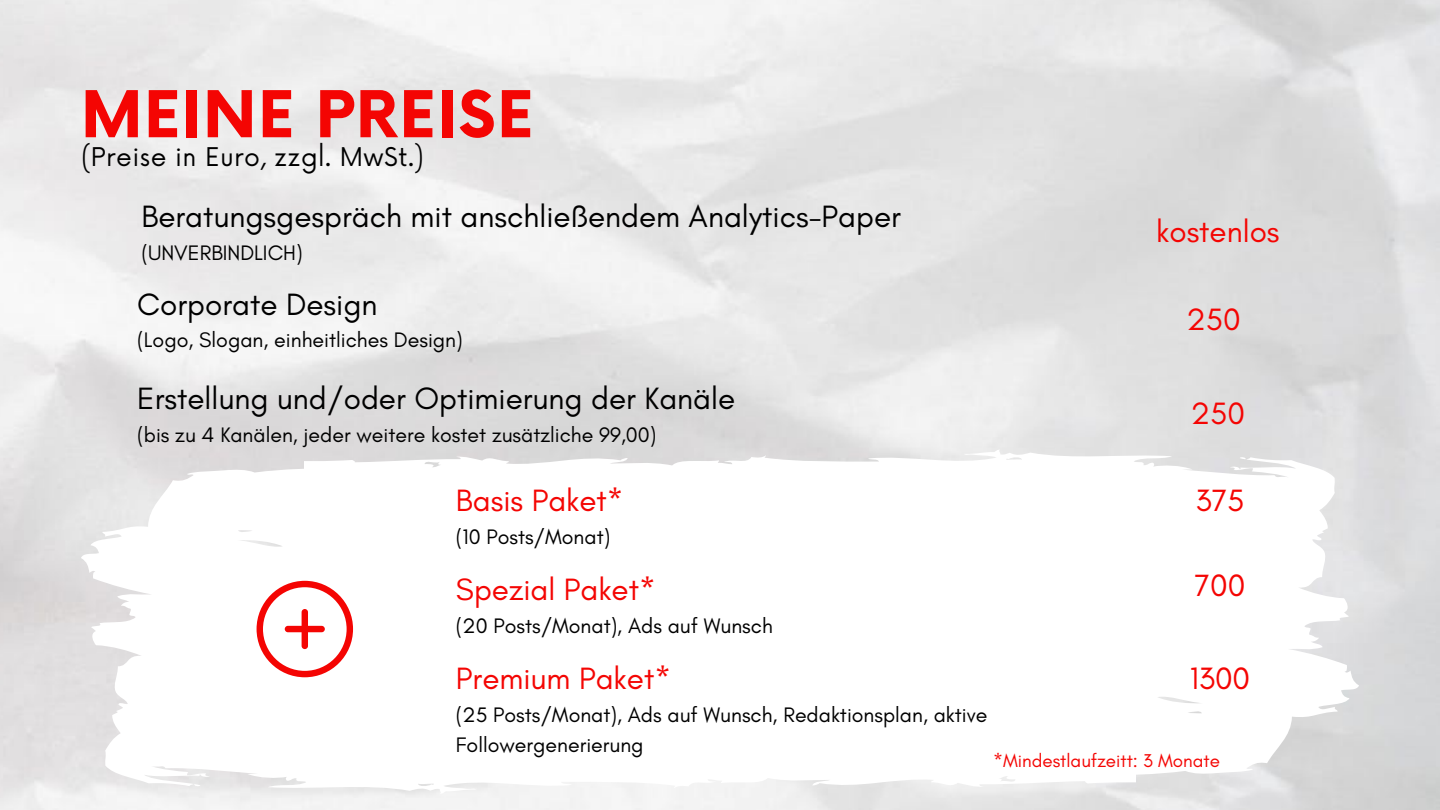
<style>
.page{position:relative;width:1440px;height:810px;background:#fff}
.page>*{position:absolute;margin:0;border:0;box-sizing:border-box;transform-origin:0 0}
.t1{font:700 62.8px "Now";letter-spacing:.02em;color:#f40503}
.t2{font:31.4px "Glacial Indifference";color:#000}
.t3{font:31.4px "Glacial Indifference";color:#f40503}
.t4{font:25.1px "Now";letter-spacing:.02em;color:#000}
.t5{font:21.4px/29.2px "Glacial Indifference";color:#000}
.t6{font:18.9px "Glacial Indifference";color:#f40503}
</style>
<div class="page">
<svg style="left:81px;top:465px;width:1054px;height:329px"></svg>
<svg style="left:305px;top:449px;width:1054px;height:330px"></svg>
<svg style="left:257px;top:581px;width:96px;height:96px"></svg>
<h1 class="t1" style="left:81px;top:81px;width:454px">MEINE PREISE</h1>
<p class="t4" style="left:81px;top:142px;width:345px">(Preise in Euro, zzgl. MwSt.)</p>
<h1 class="t2" style="left:141px;top:197px;width:761px">Beratungsgespräch mit anschließendem Analytics-Paper</h1>
<h1 class="t5" style="left:141px;top:238px;width:163px">(UNVERBINDLICH)</h1>
<h3 class="t2" style="left:137px;top:285px;width:242px">Corporate Design</h3>
<h3 class="t5" style="left:137px;top:325px;width:327px">(Logo, Slogan, einheitliches Design)</h3>
<h3 class="t2" style="left:137px;top:380px;width:599px">Erstellung und/oder Optimierung der Kanäle</h3>
<h3 class="t5" style="left:137px;top:420px;width:521px">(bis zu 4 Kanälen, jeder weitere kostet zusätzliche 99,00)</h3>
<h3 class="t3" style="left:456px;top:481px;width:169px">Basis Paket*</h3>
<h3 class="t5" style="left:456px;top:522px;width:156px">(10 Posts/Monat)</h3>
<p class="t3" style="left:456px;top:570px;width:201px">Spezial Paket*</p>
<p class="t5" style="left:456px;top:611px;width:318px">(20 Posts/Monat), Ads auf Wunsch</p>
<h1 class="t3" style="left:1156px;top:213px;width:125px">kostenlos</h1>
<h1 class="t3" style="left:1187px;top:300px;width:56px">250</h1>
<h1 class="t3" style="left:1191px;top:395px;width:56px">250</h1>
<h1 class="t3" style="left:1195px;top:481px;width:51px">375</h1>
<h3 class="t3" style="left:1195px;top:567px;width:52px">700</h3>
<h1 class="t3" style="left:456px;top:660px;width:217px">Premium Paket*</h1>
<h1 class="t5" style="left:456px;top:700px;width:533px">(25 Posts/Monat), Ads auf Wunsch, Redaktionsplan, aktive<br>Followergenerierung</h1>
<h3 class="t3" style="left:1190px;top:660px;width:62px">1300</h3>
<h1 class="t6" style="left:993px;top:749px;width:228px">*Mindestlaufzeitt: 3 Monate</h1>
</div>
